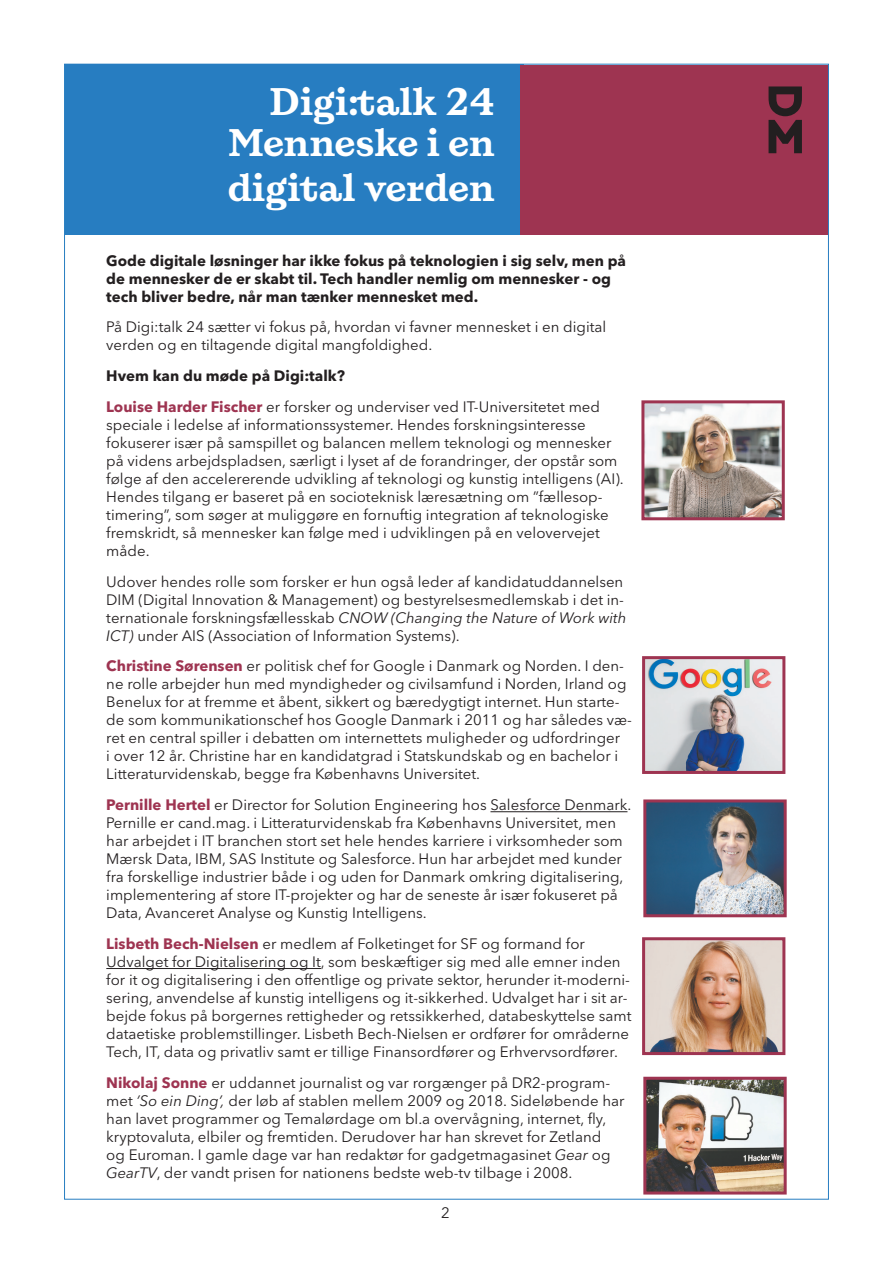
<style>
.page{position:relative;width:893px;height:1263px;background:#fff}
.page>*{position:absolute;margin:0;border:0;box-sizing:border-box;transform-origin:0 0}
.t1{font:700 39px/40.8px "DM";color:#fff;text-align:right}
.t2{font:15px/18px "Avenir Next LT Pro";color:#231f20}
.t3{font:700 15px/18px "Avenir Next LT Pro";color:#231f20}
.s1{font-weight:700}
.s2{font-weight:700;color:#9e3451}
.s3{font-style:italic}
</style>
<div class="page">
<hr style="left:490px;top:811px;width:137px;height:1px;background:#231f20">
<hr style="left:106px;top:968px;width:215px;height:1px;background:#231f20">
<img style="left:646px;top:660px;width:135px;height:110px">
<div style="left:642px;top:656px;width:143px;height:118px;border:3px solid #9e3451"></div>
<img style="left:645px;top:404px;width:136px;height:112px">
<div style="left:641px;top:400px;width:144px;height:120px;border:3px solid #9e3451"></div>
<img style="left:647px;top:803px;width:136px;height:110px">
<div style="left:643px;top:799px;width:144px;height:118px;border:3px solid #9e3451"></div>
<img style="left:646px;top:941px;width:135px;height:110px">
<div style="left:642px;top:937px;width:143px;height:118px;border:3px solid #9e3451"></div>
<img style="left:647px;top:1081px;width:136px;height:109px">
<div style="left:643px;top:1077px;width:144px;height:117px;border:3px solid #9e3451"></div>
<div style="left:65px;top:64px;width:459px;height:170px;background:#277dc1"></div>
<div style="left:520px;top:65px;width:308px;height:169px;background:#9e3451"></div>
<svg style="left:768px;top:86px;width:34px;height:67px"></svg>
<h1 class="t1" style="left:228px;top:81px;width:269px">Digi:talk 24<br>Menneske i en</h1>
<h1 class="t1" style="left:228px;top:166px;width:268px">digital verden</h1>
<p class="t3" style="left:106px;top:251px;width:521px">Gode digitale løsninger har ikke fokus på teknologien i sig selv, men på de mennesker de er skabt til. Tech handler nemlig om mennesker - og tech bliver bedre, når man tænker mennesket med.</p>
<p class="t2" style="left:106px;top:318px;width:501px">På Digi:talk 24 sætter vi fokus på, hvordan vi favner mennesket i en digital verden og en tiltagende digital mangfoldighed.</p>
<p class="t2" style="left:106px;top:360px;width:495px;line-height:30.8px"><span class="s1">Hvem kan du møde på Digi:talk?<br></span><span class="s2">Louise Harder Fischer</span> er forsker og underviser ved IT-Universitetet med</p>
<p class="t2" style="left:106px;top:416px;width:519px">speciale i ledelse af informationssystemer. Hendes forskningsinteresse fokuserer især på samspillet og balancen mellem teknologi og mennesker på videns arbejdspladsen, særligt i lyset af de forandringer, der opstår som følge af den accelererende udvikling af teknologi og kunstig intelligens (AI).<br>Hendes tilgang er baseret på en socioteknisk læresætning om ”fællesop&shy;timering”, som søger at muliggøre en fornuftig integration af teknologiske fremskridt, så mennesker kan følge med i udviklingen på en velovervejet måde.</p>
<p class="t2" style="left:106px;top:572px;width:522px">Udover hendes rolle som forsker er hun også leder af kandidatuddannelsen DIM (Digital Innovation &amp; Management) og bestyrelsesmedlemskab i det in&shy;ternationale forskningsfællesskab <span class="s3">CNOW (Changing the Nature of Work with ICT)</span> under AIS (Association of Information Systems).</p>
<p class="t2" style="left:106px;top:657px;width:527px"><span class="s2">Christine Sørensen</span> er politisk chef for Google i Danmark og Norden. I den&shy;ne rolle arbejder hun med myndigheder og civilsamfund i Norden, Irland og Benelux for at fremme et åbent, sikkert og bæredygtigt internet. Hun starte&shy;de som kommunikationschef hos Google Danmark i 2011 og har således væ&shy;ret en central spiller i debatten om internettets muligheder og udfordringer<br>i over 12 år. Christine har en kandidatgrad i Statskundskab og en bachelor i Litteraturvidenskab, begge fra Københavns Universitet.</p>
<p class="t2" style="left:106px;top:796px;width:527px"><span class="s2">Pernille Hertel</span> er Director for Solution Engineering hos Salesforce Denmark.<br>Pernille er cand.mag. i Litteraturvidenskab fra Københavns Universitet, men har arbejdet i IT branchen stort set hele hendes karriere i virksomheder som Mærsk Data, IBM, SAS Institute og Salesforce. Hun har arbejdet med kunder fra forskellige industrier både i og uden for Danmark omkring digitalisering, implementering af store IT-projekter og har de seneste år især fokuseret på Data, Avanceret Analyse og Kunstig Intelligens.</p>
<p class="t2" style="left:106px;top:935px;width:527px"><span class="s2">Lisbeth Bech-Nielsen</span> er medlem af Folketinget for SF og formand for Udvalget for Digitalisering og It, som beskæftiger sig med alle emner inden for it og digitalisering i den offentlige og private sektor, herunder it-moderni&shy;sering, anvendelse af kunstig intelligens og it-sikkerhed. Udvalget har i sit ar&shy;bejde fokus på borgernes rettigheder og retssikkerhed, databeskyttelse samt dataetiske problemstillinger. Lisbeth Bech-Nielsen er ordfører for områderne Tech, IT, data og privatliv samt er tillige Finansordfører og Erhvervsordfører.</p>
<p class="t2" style="left:106px;top:1073px;width:520px"><span class="s2">Nikolaj Sonne</span> er uddannet journalist og var rorgænger på DR2-program&shy;met <span class="s3">’So ein Ding’,</span> der løb af stablen mellem 2009 og 2018. Sideløbende har han lavet programmer og Temalørdage om bl.a overvågning, internet, fly, kryptovaluta, elbiler og fremtiden. Derudover har han skrevet for Zetland<br>og Euroman. I gamle dage var han redaktør for gadgetmagasinet <span class="s3">Gear</span> og <span class="s3">GearTV</span>, der vandt prisen for nationens bedste web-tv tilbage i 2008.</p>
<p class="t2" style="left:441px;top:1204px;width:10px">2</p>
</div>
